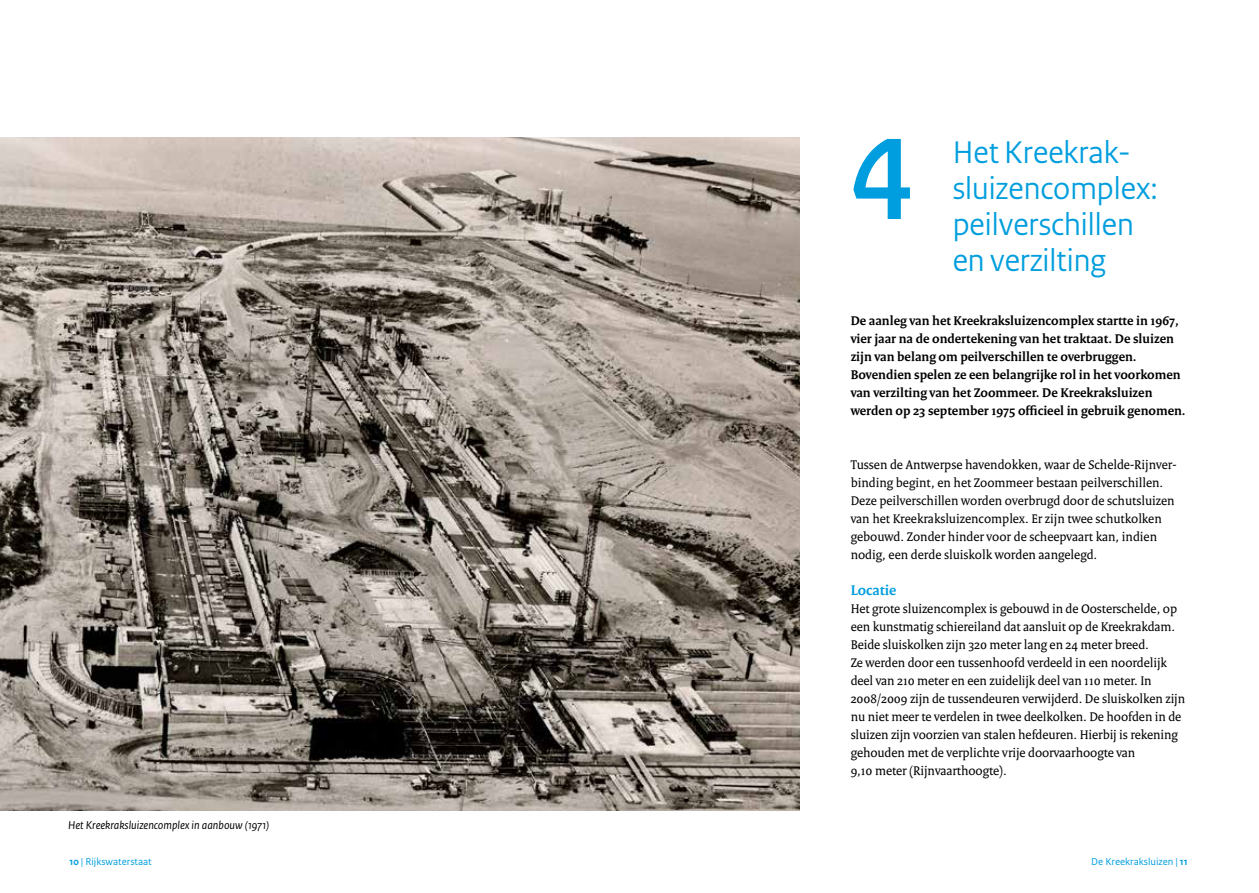
<style>
.page{position:relative;width:1259px;height:893px;background:#fff}
.page>*{position:absolute;margin:0;border:0;box-sizing:border-box;transform-origin:0 0}
.t1{font:700 120px "Rijksoverheid Sans Heading";color:#009ede}
.t2{font:33px/36px "Rijksoverheid Sans Heading";color:#009ede}
.t3{font:700 15px "Rijksoverheid Serif";color:#009ede}
.t4{font:13.5px/18px "Rijksoverheid Serif";letter-spacing:-.005em;color:#000}
.t5{font:700 13.5px/18px "Rijksoverheid Serif";color:#000}
.t6{font:italic 12px "Rijksoverheid Sans Text";color:#000}
.t7{font:10.5px "Rijksoverheid Sans Text";color:#009ede}
.s1{font-weight:700}
</style>
<div class="page">
<img style="left:0;top:137px;width:799px;height:674px">
<h1 class="t1" style="left:850px;top:92px;width:63px">4</h1>
<h2 class="t2" style="left:952px;top:134px;width:206px">Het Kreekrak&shy;sluizencomplex: peilverschillen en verzilting</h2>
<p class="t5" style="left:850px;top:311px;width:336px">De aanleg van het Kreekraksluizencomplex startte in 1967, vier jaar na de ondertekening van het traktaat. De sluizen zijn van belang om peilverschillen te overbruggen.<br>Bovendien spelen ze een belangrijke rol in het voorkomen van verzilting van het Zoommeer. De Kreekraksluizen werden op 23 september 1975 officieel in gebruik genomen.</p>
<p class="t6" style="left:68px;top:818px;width:203px">Het Kreekraksluizencomplex in aanbouw (1971)</p>
<p class="t4" style="left:850px;top:455px;width:327px">Tussen de Antwerpse havendokken, waar de Schelde-Rijnver&shy;binding begint, en het Zoommeer bestaan peilverschillen.<br>Deze peilverschillen worden overbrugd door de schutsluizen van het Kreekraksluizencomplex. Er zijn twee schutkolken gebouwd. Zonder hinder voor de scheepvaart kan, indien nodig, een derde sluiskolk worden aangelegd.</p>
<p class="t3" style="left:850px;top:581px;width:47px">Locatie</p>
<p class="t4" style="left:850px;top:599px;width:336px">Het grote sluizencomplex is gebouwd in de Oosterschelde, op een kunstmatig schiereiland dat aansluit op de Kreekrakdam.<br>Beide sluiskolken zijn 320 meter lang en 24 meter breed.<br>Ze werden door een tussenhoofd verdeeld in een noordelijk deel van 210 meter en een zuidelijk deel van 110 meter. In 2008/2009 zijn de tussendeuren verwijderd. De sluiskolken zijn nu niet meer te verdelen in twee deelkolken. De hoofden in de sluizen zijn voorzien van stalen hefdeuren. Hierbij is rekening gehouden met de verplichte vrije doorvaarhoogte van<br>9,10 meter (Rijnvaarthoogte).</p>
<p class="t7" style="left:70px;top:855px;width:84px"><span class="s1">10</span> | Rijkswaterstaat</p>
<p class="t7" style="left:1091px;top:855px;width:98px">De Kreekraksluizen | <span class="s1">11</span></p>
</div>
